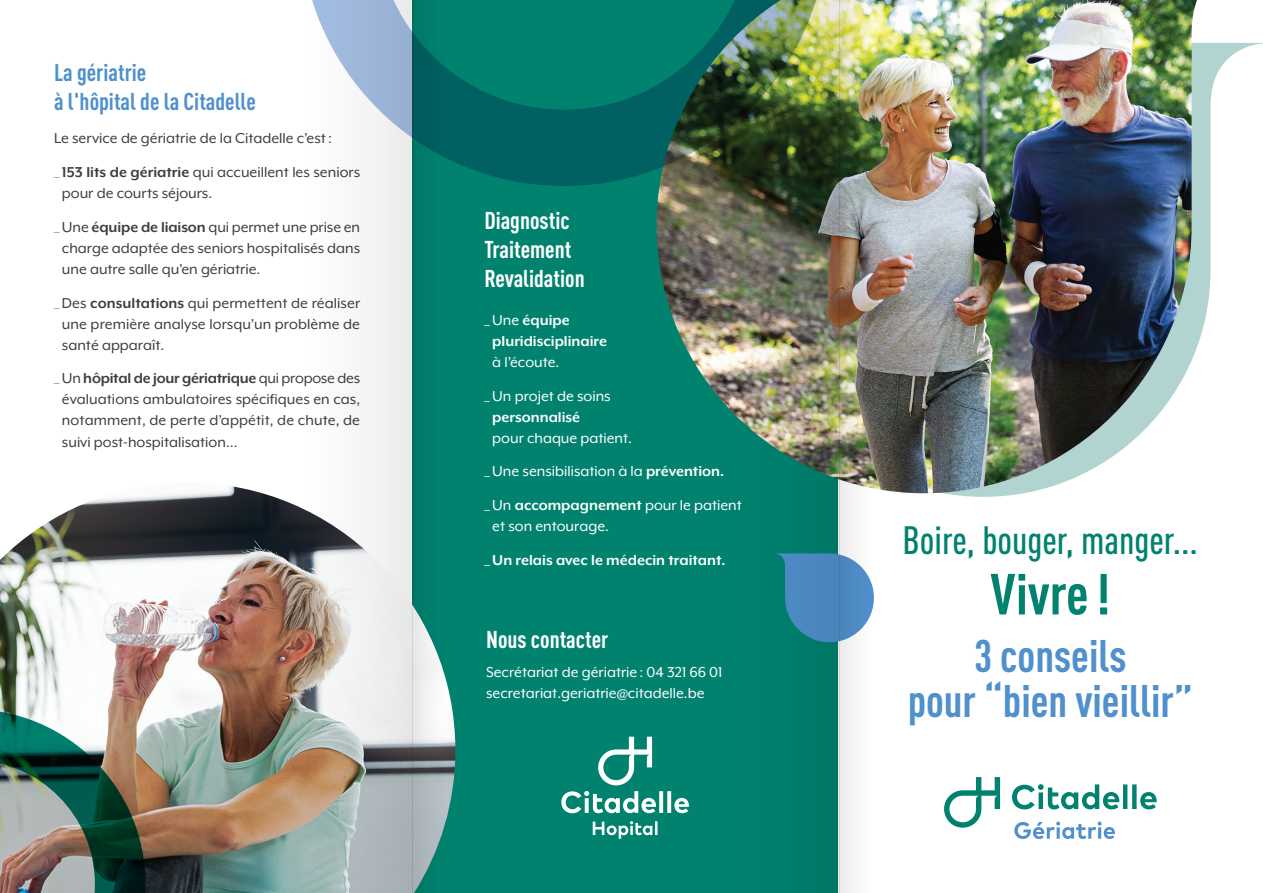
<style>
.page{position:relative;width:1263px;height:893px;background:#fff}
.page>*{position:absolute;margin:0;border:0;box-sizing:border-box;transform-origin:0 0}
.t1{font:700 condensed 57px "DIN Pro";color:#00826f}
.t2{font:700 condensed 45px/45px "DIN Pro";color:#5090cc;text-align:center}
.t3{font:500 condensed 39px "DIN Pro";color:#00826f}
.t4{font:700 condensed 24px/28.8px "DIN Pro";color:#fff}
.t5{font:700 condensed 24px/28.8px "DIN Pro";color:#5090cc}
.t6{font:16.5px/21px "Mr Eaves XL Mod OT";color:#3e3e3f;text-align:justify}
.t7{font:16.5px/21px "Mr Eaves XL Mod OT";color:#fff}
.t8{font:700 16.5px/21px "Mr Eaves XL Mod OT";color:#fff}
.s1{color:#6298d1}
.s2{font-weight:700}
.s3{font-weight:400}
</style>
<div class="page">
<svg style="left:1014px;top:822px;width:101px;height:17px"></svg>
<svg style="left:947px;top:777px;width:53px;height:51px"></svg>
<svg style="left:1012px;top:784px;width:145px;height:25px"></svg>
<svg style="left:947px;top:43px;width:316px;height:454px"></svg>
<img style="left:947px;top:0;width:250px;height:493px">
<img style="left:0;top:518px;width:54px;height:191px">
<img style="left:0;top:709px;width:54px;height:184px">
<img style="left:54px;top:0;width:358px;height:893px">
<img style="left:521px;top:0;width:318px;height:893px">
<svg style="left:412px;top:0;width:109px;height:893px;background:#108374"></svg>
<img style="left:839px;top:0;width:108px;height:893px">
<p class="t5" style="left:54px;top:56px;width:203px">La gériatrie<br>à l'hôpital de la Citadelle</p>
<p class="t6" style="left:54px;top:128px;width:279px">Le service de gériatrie de la Citadelle c’est:</p>
<p class="t6" style="left:62px;top:162px;width:300px;text-indent:-8px"><span class="s1">_</span><span class="s2">153 lits de gériatrie</span> qui accueillent les seniors pour de courts séjours.</p>
<p class="t6" style="left:62px;top:216px;width:300px;text-indent:-8px"><span class="s1">_</span> Une <span class="s2">équipe de liaison</span> qui permet une prise en charge adaptée des seniors hospitalisés dans une autre salle qu’en gériatrie.</p>
<p class="t6" style="left:62px;top:292px;width:300px;text-indent:-8px"><span class="s1">_</span>Des <span class="s2">consultations</span> qui permettent de réaliser une première analyse lorsqu’un problème de santé apparaît.</p>
<p class="t6" style="left:62px;top:368px;width:300px;text-indent:-8px"><span class="s1">_</span> Un <span class="s2">hôpital de jour gériatrique</span> qui propose des évaluations ambulatoires spécifiques en cas, notamment, de perte d’appétit, de chute, de suivi post-hospitalisation…</p>
<p class="t4" style="left:484px;top:204px;width:102px">Diagnostic<br>Traitement<br>Revalidation</p>
<p class="t8" style="left:492px;top:309px;width:116px;text-indent:-8px"><span class="s3">_Une</span> équipe pluridisciplinaire <span class="s3">à l’écoute.</span></p>
<p class="t7" style="left:492px;top:385px;width:141px;text-indent:-8px">_Un projet de soins <span class="s2">personnalisé<br></span>pour chaque patient.</p>
<p class="t7" style="left:484px;top:461px;width:241px">_Une sensibilisation à la <span class="s2">prévention.</span></p>
<p class="t7" style="left:492px;top:495px;width:251px;text-indent:-8px">_Un <span class="s2">accompagnement</span> pour le patient et son entourage.</p>
<p class="t8" style="left:484px;top:549px;width:243px"><span class="s3">_</span>Un relais avec le médecin traitant.</p>
<p class="t4" style="left:486px;top:623px;width:124px">Nous contacter</p>
<p class="t7" style="left:486px;top:662px;width:238px">Secrétariat de gériatrie : 04 321 66 01</p>
<p class="t7" style="left:486px;top:683px;width:220px">secretariat.geriatrie@citadelle.be</p>
<p class="t3" style="left:903px;top:512px;width:297px">Boire, bouger, manger...</p>
<p class="t1" style="left:990px;top:551px;width:121px">Vivre!</p>
<p class="t2" style="left:908px;top:630px;width:287px">3 conseils<br>pour “bien vieillir”</p>
</div>
